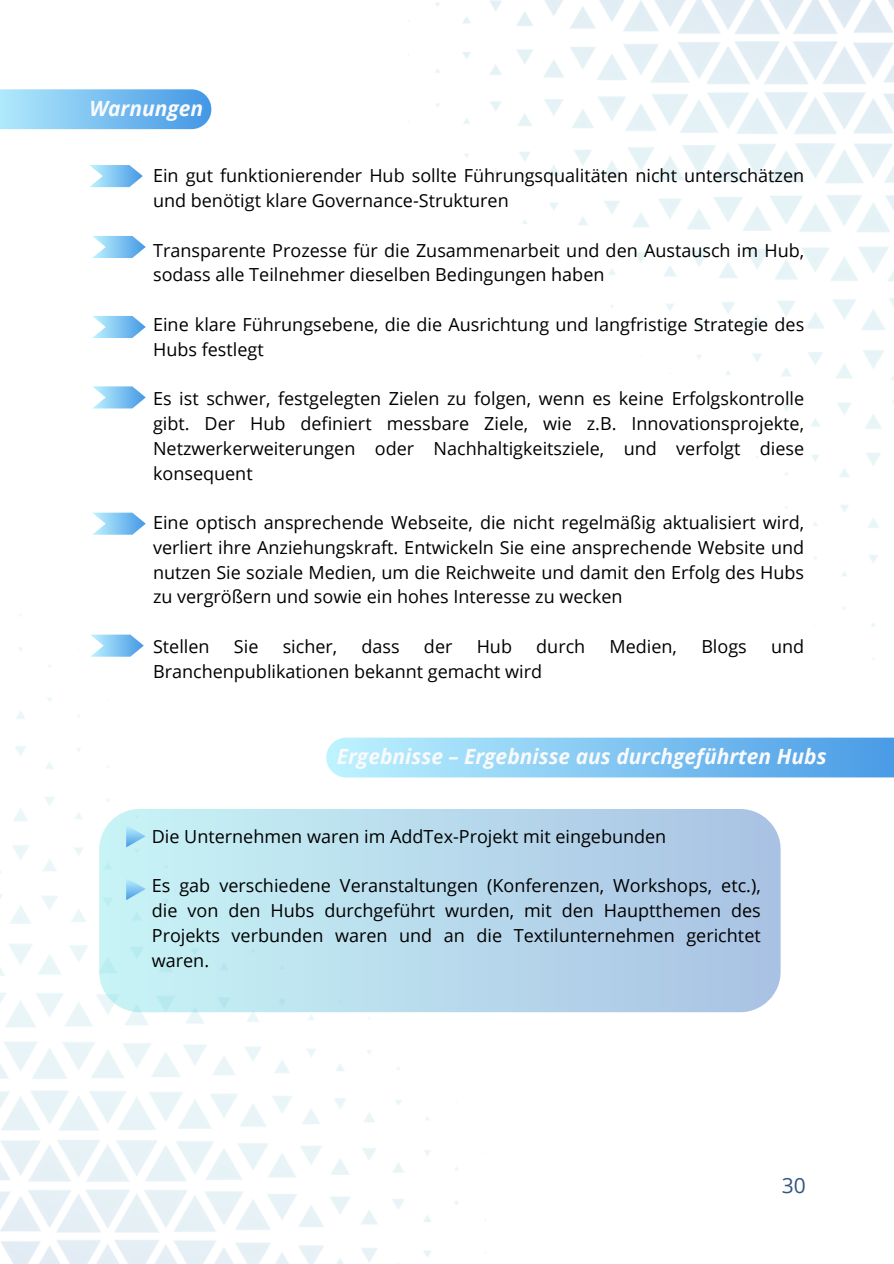
<style>
.page{position:relative;width:894px;height:1264px;background:#fff}
.page>*{position:absolute;margin:0;border:0;box-sizing:border-box;transform-origin:0 0}
.t1{font:italic 700 21px "Open Sans";color:#f9fafc}
.t2{font:21px "Open Sans";color:#33567f}
.t3{font:18px/24.8px "Open Sans";color:#000}
</style>
<div class="page">
<svg style="left:0;top:89px;width:211px;height:40px;background:#7ec2f0"></svg>
<img style="left:408px;top:0;width:485px;height:821px">
<img style="left:0;top:453px;width:619px;height:810px">
<svg style="left:89px;top:165px;width:54px;height:22px"></svg>
<svg style="left:92px;top:236px;width:54px;height:22px"></svg>
<svg style="left:92px;top:386px;width:54px;height:22px"></svg>
<svg style="left:92px;top:316px;width:54px;height:22px"></svg>
<div style="left:99px;top:809px;width:681px;height:203px;background:linear-gradient(to right,#c8f4f6,#a9c2e3);border-radius:40px"></div>
<svg style="left:326px;top:737px;width:567px;height:40px;background:#86c8f2"></svg>
<svg style="left:126px;top:825px;width:20px;height:22px"></svg>
<svg style="left:126px;top:877px;width:20px;height:23px"></svg>
<svg style="left:92px;top:512px;width:54px;height:22px"></svg>
<svg style="left:90px;top:634px;width:54px;height:22px"></svg>
<p class="t1" style="left:89px;top:94px;width:115px">Warnungen</p>
<p class="t3" style="left:153px;top:163px;width:652px">Ein gut funktionierender Hub sollte Führungsqualitäten nicht unterschätzen und benötigt klare Governance-Strukturen</p>
<h1 class="t3" style="left:153px;top:237px;width:652px">Transparente Prozesse für die Zusammenarbeit und den Austausch im Hub, sodass alle Teilnehmer dieselben Bedingungen haben</h1>
<h1 class="t3" style="left:153px;top:311px;width:652px">Eine klare Führungsebene, die die Ausrichtung und langfristige Strategie des<br>Hubs festlegt</h1>
<p class="t3" style="left:153px;top:386px;width:652px;text-align:justify">Es ist schwer, festgelegten Zielen zu folgen, wenn es keine Erfolgskontrolle gibt. Der Hub definiert messbare Ziele, wie z.B. Innovationsprojekte, Netzwerkerweiterungen oder Nachhaltigkeitsziele, und verfolgt diese konsequent</p>
<p class="t3" style="left:153px;top:509px;width:652px;text-align:justify">Eine optisch ansprechende Webseite, die nicht regelmäßig aktualisiert wird, verliert ihre Anziehungskraft. Entwickeln Sie eine ansprechende Website und nutzen Sie soziale Medien, um die Reichweite und damit den Erfolg des Hubs zu vergrößern und sowie ein hohes Interesse zu wecken</p>
<p class="t3" style="left:153px;top:633px;width:58px">Stellen</p>
<p class="t3" style="left:234px;top:633px;width:26px">Sie</p>
<p class="t3" style="left:282px;top:633px;width:56px">sicher,</p>
<p class="t3" style="left:361px;top:633px;width:40px">dass</p>
<p class="t3" style="left:424px;top:633px;width:30px">der</p>
<p class="t3" style="left:476px;top:633px;width:37px">Hub</p>
<p class="t3" style="left:536px;top:633px;width:50px">durch</p>
<p class="t3" style="left:609px;top:633px;width:69px">Medien,</p>
<p class="t3" style="left:701px;top:633px;width:47px">Blogs</p>
<p class="t3" style="left:770px;top:633px;width:35px">und</p>
<p class="t3" style="left:153px;top:658px;width:390px">Branchenpublikationen bekannt gemacht wird</p>
<p class="t1" style="left:336px;top:741px;width:491px">Ergebnisse – Ergebnisse aus durchgeführten Hubs</p>
<p class="t3" style="left:152px;top:823px;width:516px">Die Unternehmen waren im AddTex-Projekt mit eingebunden</p>
<p class="t3" style="left:152px;top:873px;width:610px;text-align:justify">Es gab verschiedene Veranstaltungen (Konferenzen, Workshops, etc.), die von den Hubs durchgeführt wurden, mit den Hauptthemen des Projekts verbunden waren und an die Textilunternehmen gerichtet waren.</p>
<p class="t2" style="left:781px;top:1170px;width:25px">30</p>
</div>
